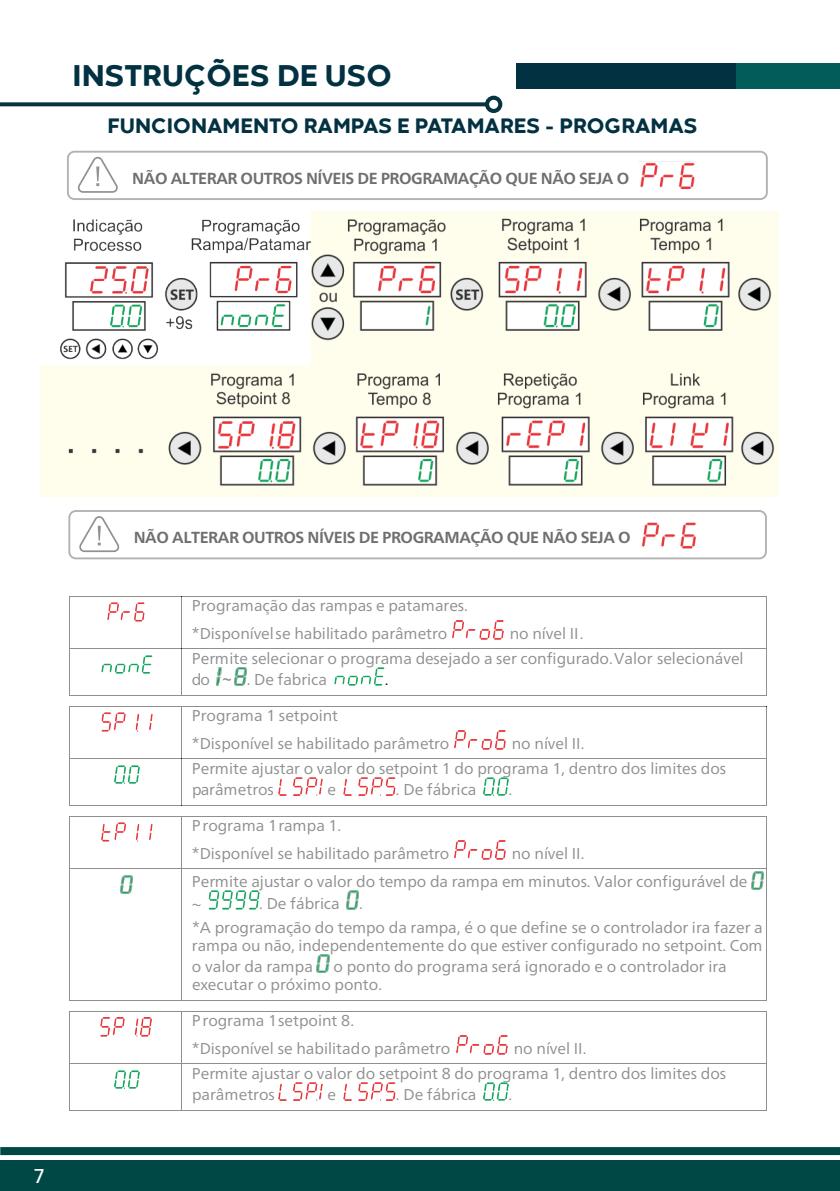
<style>
.page{position:relative;width:840px;height:1191px;background:#fff}
.page>*{position:absolute;margin:0;border:0;box-sizing:border-box;transform-origin:0 0}
.t1{font:800 31px "Codec Warm Trial";color:#023142}
.t2{font:800 21.6px "Codec Warm Trial";color:#023142}
.t3{font:20px "Frutiger Neue LT";color:#fff}
.t4{font:700 16px "Frutiger Neue LT";letter-spacing:-.03em;color:#6f6f6f}
.t5{font:15.8px/27.6px "Frutiger Neue LT";letter-spacing:-.005em;color:#8f8f8f}
.t6{font:15.8px/23.6px "Frutiger Neue LT";letter-spacing:-.005em;color:#8f8f8e}
.t7{font:15.8px "Arial";color:#1c1c1b}
.t8{font:15.8px "Arial";color:#8f8f8f}
.t9{font:15.8px "Arial";color:#8f8f8e}
.s1{font-family:"Arial"}
.s2{color:#8f8f8f}
.s3{font-family:"Arial";color:#8f8f8f}
</style>
<div class="page">
<div style="left:0;top:1160px;width:839px;height:31px;background:#004846"></div>
<div style="left:0;top:1147px;width:839px;height:8px;background:#004846"></div>
<div style="left:67px;top:151px;width:700px;height:49px;border:2px solid #b3b2b2;border-radius:7px"></div>
<svg style="left:78px;top:157px;width:40px;height:36px"></svg>
<svg style="left:0;top:102px;width:484px;height:4px;background:#1b4352"></svg>
<div style="left:484px;top:96px;width:18px;height:17px;background:#063242;border-radius:50%"></div>
<div style="left:489px;top:100px;width:9px;height:9px;background:#fff;border-radius:50%"></div>
<div style="left:516px;top:63px;width:323px;height:26px;background:#023142"></div>
<div style="left:736px;top:63px;width:103px;height:26px;background:#015c5a"></div>
<img style="left:40px;top:211px;width:738px;height:285px">
<img style="left:640px;top:162px;width:55px;height:27px">
<div style="left:68px;top:510px;width:698px;height:49px;border:2px solid #b3b2b2;border-radius:7px"></div>
<svg style="left:79px;top:516px;width:40px;height:36px"></svg>
<img style="left:641px;top:522px;width:55px;height:27px">
<hr style="left:70px;top:596px;width:111px;height:1px;background:#8f8f8e">
<hr style="left:182px;top:596px;width:583px;height:1px;background:#8f8f8e">
<hr style="left:69px;top:597px;width:1px;height:51px;background:#8f8f8e">
<hr style="left:181px;top:597px;width:1px;height:51px;background:#8f8f8e">
<hr style="left:765px;top:597px;width:1px;height:51px;background:#8f8f8e">
<hr style="left:70px;top:648px;width:111px;height:1px;background:#8f8f8e">
<hr style="left:182px;top:648px;width:583px;height:1px;background:#8f8f8e">
<hr style="left:69px;top:649px;width:1px;height:46px;background:#8f8f8e">
<hr style="left:70px;top:695px;width:111px;height:1px;background:#8f8f8e">
<hr style="left:181px;top:649px;width:1px;height:46px;background:#8f8f8e">
<hr style="left:182px;top:695px;width:583px;height:1px;background:#8f8f8e">
<hr style="left:765px;top:649px;width:1px;height:46px;background:#8f8f8e">
<hr style="left:70px;top:706px;width:111px;height:1px;background:#8f8f8e">
<hr style="left:182px;top:706px;width:583px;height:1px;background:#8f8f8e">
<hr style="left:69px;top:707px;width:1px;height:51px;background:#8f8f8e">
<hr style="left:181px;top:707px;width:1px;height:51px;background:#8f8f8e">
<hr style="left:765px;top:707px;width:1px;height:51px;background:#8f8f8e">
<hr style="left:70px;top:758px;width:111px;height:1px;background:#8f8f8e">
<hr style="left:182px;top:758px;width:583px;height:1px;background:#8f8f8e">
<hr style="left:69px;top:759px;width:1px;height:46px;background:#8f8f8e">
<hr style="left:70px;top:805px;width:111px;height:1px;background:#8f8f8e">
<hr style="left:181px;top:759px;width:1px;height:46px;background:#8f8f8e">
<hr style="left:182px;top:805px;width:583px;height:1px;background:#8f8f8e">
<hr style="left:765px;top:759px;width:1px;height:46px;background:#8f8f8e">
<hr style="left:70px;top:816px;width:111px;height:1px;background:#8f8f8e">
<hr style="left:182px;top:816px;width:583px;height:1px;background:#8f8f8e">
<hr style="left:69px;top:817px;width:1px;height:51px;background:#8f8f8e">
<hr style="left:181px;top:817px;width:1px;height:51px;background:#8f8f8e">
<hr style="left:765px;top:817px;width:1px;height:51px;background:#8f8f8e">
<hr style="left:70px;top:868px;width:111px;height:1px;background:#8f8f8e">
<hr style="left:182px;top:868px;width:583px;height:1px;background:#8f8f8e">
<hr style="left:69px;top:869px;width:1px;height:130px;background:#8f8f8e">
<hr style="left:70px;top:999px;width:111px;height:1px;background:#8f8f8e">
<hr style="left:181px;top:869px;width:1px;height:130px;background:#8f8f8e">
<hr style="left:182px;top:999px;width:583px;height:1px;background:#8f8f8e">
<hr style="left:765px;top:869px;width:1px;height:130px;background:#8f8f8e">
<hr style="left:70px;top:1011px;width:111px;height:1px;background:#8f8f8e">
<hr style="left:182px;top:1011px;width:583px;height:1px;background:#8f8f8e">
<hr style="left:69px;top:1012px;width:1px;height:51px;background:#8f8f8e">
<hr style="left:181px;top:1012px;width:1px;height:51px;background:#8f8f8e">
<hr style="left:765px;top:1012px;width:1px;height:51px;background:#8f8f8e">
<hr style="left:70px;top:1063px;width:111px;height:1px;background:#8f8f8e">
<hr style="left:182px;top:1063px;width:583px;height:1px;background:#8f8f8e">
<hr style="left:69px;top:1064px;width:1px;height:45px;background:#8f8f8e">
<hr style="left:70px;top:1109px;width:111px;height:1px;background:#8f8f8e">
<hr style="left:181px;top:1064px;width:1px;height:45px;background:#8f8f8e">
<hr style="left:182px;top:1109px;width:583px;height:1px;background:#8f8f8e">
<hr style="left:765px;top:1064px;width:1px;height:45px;background:#8f8f8e">
<img style="left:108px;top:603px;width:37px;height:18px">
<img style="left:452px;top:621px;width:51px;height:18px">
<img style="left:102px;top:655px;width:50px;height:18px">
<img style="left:217px;top:667px;width:4px;height:18px">
<img style="left:234px;top:667px;width:13px;height:18px">
<img style="left:334px;top:667px;width:50px;height:18px">
<img style="left:102px;top:713px;width:50px;height:18px">
<img style="left:454px;top:731px;width:51px;height:18px">
<img style="left:114px;top:765px;width:25px;height:18px">
<img style="left:278px;top:777px;width:45px;height:18px">
<img style="left:343px;top:777px;width:52px;height:18px">
<img style="left:483px;top:777px;width:25px;height:18px">
<img style="left:101px;top:822px;width:51px;height:19px">
<img style="left:454px;top:840px;width:51px;height:19px">
<img style="left:121px;top:875px;width:12px;height:18px">
<img style="left:751px;top:871px;width:12px;height:18px">
<img style="left:208px;top:890px;width:51px;height:19px">
<img style="left:346px;top:890px;width:12px;height:19px">
<img style="left:316px;top:954px;width:13px;height:18px">
<img style="left:100px;top:1017px;width:52px;height:19px">
<img style="left:456px;top:1035px;width:51px;height:19px">
<img style="left:114px;top:1070px;width:25px;height:18px">
<img style="left:278px;top:1082px;width:45px;height:18px">
<img style="left:343px;top:1082px;width:52px;height:18px">
<img style="left:483px;top:1082px;width:25px;height:18px">
<h1 class="t1" style="left:73px;top:56px;width:321px">INSTRUÇÕES DE USO</h1>
<h2 class="t2" style="left:107px;top:112px;width:591px">FUNCIONAMENTO RAMPAS E PATAMARES - PROGRAMAS</h2>
<p class="t4" style="left:132px;top:169px;width:498px">NÃO ALTERAR OUTROS NÍVEIS DE PROGRAMAÇÃO QUE NÃO SEJA O</p>
<p class="t3" style="left:33px;top:1164px;width:13px">7</p>
<p class="t4" style="left:134px;top:528px;width:498px">NÃO ALTERAR OUTROS NÍVEIS DE PROGRAMAÇÃO QUE NÃO SEJA O</p>
<p class="t5" style="left:192px;top:592px;width:277px">Programação das rampas e patamares. *Disponível se habilitado parâmetro</p>
<p class="t5" style="left:192px;top:621px;width:553px;line-height:24.6px;text-indent:317px">no nível II<span class="s1">.<br></span>Permite selecionar o programa desejado a ser configurado.Valor selecionável</p>
<p class="t5" style="left:192px;top:666px;width:136px">do <span class="s1">~</span> . De fabrica</p>
<p class="t7" style="left:384px;top:669px;width:6px">.</p>
<p class="t5" style="left:192px;top:702px;width:259px">Programa 1 setpoint<br>*Disponível se habilitado parâmetro</p>
<p class="t5" style="left:192px;top:731px;width:535px;line-height:24.6px;text-indent:319px">no nível II.<br>Permite ajustar o valor do setpoint 1 do programa 1, dentro dos limites dos</p>
<p class="t5" style="left:192px;top:776px;width:83px">parâmetros</p>
<p class="t5" style="left:327px;top:776px;width:10px">e</p>
<p class="t5" style="left:396px;top:776px;width:82px">. De fábrica</p>
<p class="t8" style="left:507px;top:779px;width:6px">.</p>
<p class="t5" style="left:192px;top:812px;width:259px">Programa 1rampa 1.<br>*Disponível se habilitado parâmetro</p>
<p class="t5" style="left:192px;top:839px;width:556px;line-height:28.6px;text-indent:319px">no nível II.<br>Permite ajustar o valor do tempo da rampa em minutos. Valor configurável de</p>
<p class="t5" style="left:192px;top:889px;width:11px">~</p>
<p class="t6" style="left:192px;top:891px;width:572px;text-indent:67px"><span class="s2">. De fábrica</span> <span class="s3">.<br></span>*A programação do tempo da rampa, é o que define se o controlador ira fazer a</p>
<p class="t6" style="left:192px;top:934px;width:571px;line-height:21.8px">rampa ou não, independentemente do que estiver configurado no setpoint. Com o valor da rampa</p>
<p class="t6" style="left:192px;top:957px;width:536px;line-height:17.8px;text-indent:141px">o ponto do programa será ignorado e o controlador ira executar o próximo ponto.</p>
<p class="t6" style="left:192px;top:1006px;width:259px;line-height:27.8px">Programa 1setpoint 8<span class="s1">.<br></span>*Disponível se habilitado parâmetro</p>
<p class="t6" style="left:192px;top:1036px;width:535px;line-height:24.6px;text-indent:321px">no nível II.<br>Permite ajustar o valor do setpoint 8 do programa 1, dentro dos limites dos</p>
<p class="t6" style="left:192px;top:1082px;width:84px">parâmetros</p>
<p class="t6" style="left:327px;top:1082px;width:10px">e</p>
<p class="t6" style="left:396px;top:1082px;width:82px">. De fábrica</p>
<p class="t9" style="left:507px;top:1083px;width:6px">.</p>
</div>
